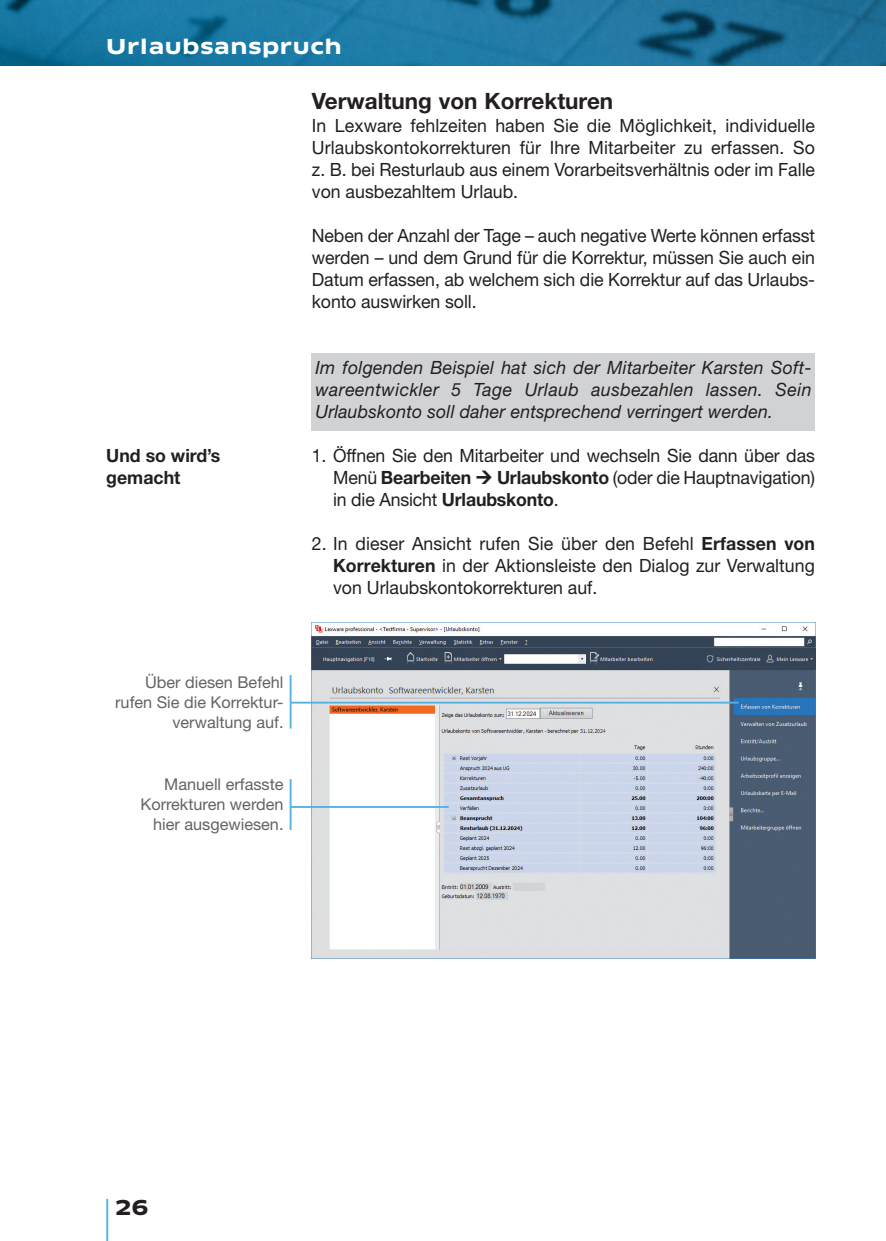
<style>
.page{position:relative;width:886px;height:1241px;background:#fff}
.page>*{position:absolute;margin:0;border:0;box-sizing:border-box;transform-origin:0 0}
.Headline_9{font:700 22.5px "Helvetica Neue LT Std";color:#231f20}
.t1{font:700 20px "Clan Pro Extd";letter-spacing:.025em;color:#fff}
.t2{font:700 20px "Clan Pro Extd";color:#231f20}
.Copy{font:18.25px/22px "Helvetica Neue LT Std";letter-spacing:-.005em;color:#231f20;text-align:justify}
.Copy_Aufzählung{font:18.25px/22px "Helvetica Neue LT Std";letter-spacing:-.005em;color:#231f20}
.Copy_Kasten{font:italic 18.25px/22px "Helvetica Neue LT Std";letter-spacing:.01em;color:#231f20;text-align:justify}
.Subline_links{font:700 18.25px/22px "Helvetica Neue LT Std";color:#231f20}
.Screen-Text_rechts{font:16.25px/20px "Helvetica Neue LT Std";color:#636366;text-align:right}
.s1{font-weight:700}
</style>
<div class="page">
<img style="left:0;top:0;width:886px;height:65px">
<hr style="left:106px;top:1198px;width:2px;height:42px;background:#57b0e2">
<div style="left:312px;top:353px;width:503px;height:78px;background:#d1d2d4"></div>
<img style="left:312px;top:622px;width:503px;height:336px">
<hr style="left:290px;top:675px;width:1px;height:53px;background:#57b0e2">
<hr style="left:291px;top:701px;width:447px;height:2px;background:#57b0e2">
<hr style="left:290px;top:779px;width:1px;height:50px;background:#57b0e2">
<hr style="left:291px;top:805px;width:158px;height:2px;background:#57b0e2">
<p class="t1" style="left:106px;top:34px;width:237px">Urlaubsanspruch</p>
<p class="Subline_links" style="left:106px;top:444px;width:116px">Und so wird’s gemacht</p>
<p class="Headline_9" style="left:312px;top:87px;width:303px">Verwaltung von Korrekturen</p>
<p class="Copy" style="left:312px;top:114px;width:505px">In Lexware fehlzeiten haben Sie die Möglichkeit, individuelle Urlaubskontokorrekturen für Ihre Mitarbeiter zu erfassen. So z. B. bei Resturlaub aus einem Vorarbeitsverhältnis oder im Falle von ausbezahltem Urlaub.</p>
<p class="Copy" style="left:312px;top:224px;width:505px">Neben der Anzahl der Tage – auch negative Werte können erfasst werden – und dem Grund für die Korrektur, müssen Sie auch ein Datum erfassen, ab welchem sich die Korrektur auf das Urlaubs&shy;konto auswirken soll.</p>
<p class="Copy_Kasten" style="left:315px;top:356px;width:498px">Im folgenden Beispiel hat sich der Mitarbeiter Karsten Soft&shy;wareentwickler 5 Tage Urlaub ausbezahlen lassen. Sein Urlaubskonto soll daher entsprechend verringert werden.</p>
<p class="Copy_Aufzählung" style="left:333px;top:444px;width:483px;text-indent:-21px">1. Öffnen Sie den Mitarbeiter und wechseln Sie dann über das<br>Menü <span class="s1">Bearbeiten</span></p>
<p class="Copy_Aufzählung" style="left:333px;top:466px;width:483px;text-indent:164px"><span class="s1">Urlaubskonto</span> (oder die Hauptnavigation) in die Ansicht <span class="s1">Urlaubskonto</span>.</p>
<p class="Copy_Aufzählung" style="left:333px;top:532px;width:483px;text-align:justify;text-indent:-21px">2. In dieser Ansicht rufen Sie über den Befehl <span class="s1">Erfassen von Korrekturen</span> in der Aktionsleiste den Dialog zur Verwaltung von Urlaubskontokorrekturen auf.</p>
<p class="Screen-Text_rechts" style="left:115px;top:671px;width:170px">Über diesen Befehl rufen Sie die Korrektur&shy;verwaltung auf.</p>
<p class="Screen-Text_rechts" style="left:140px;top:773px;width:144px">Manuell erfasste<br>Korrekturen werden hier ausgewiesen.</p>
<p class="t2" style="left:114px;top:1194px;width:36px">26</p>
</div>
